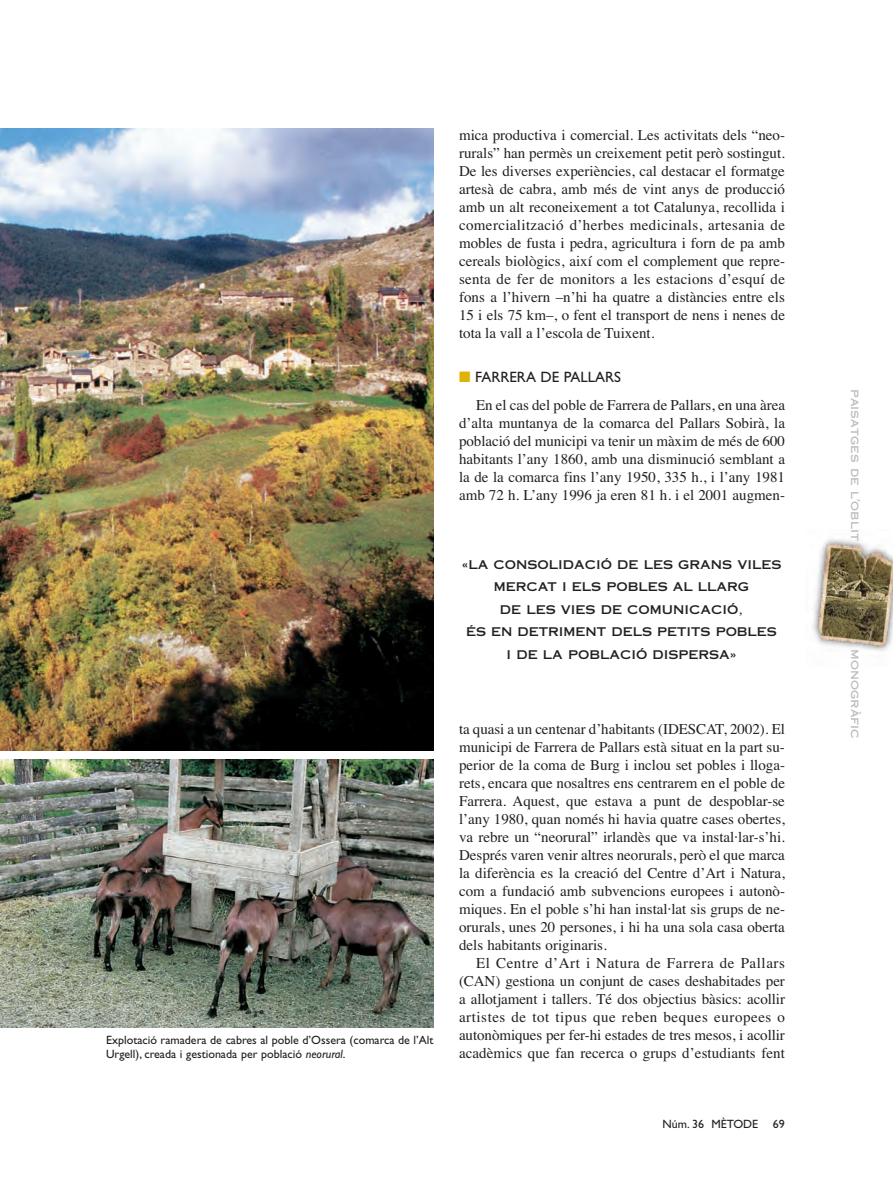
<style>
.page{position:relative;width:893px;height:1191px;background:#fff}
.page>*{position:absolute;margin:0;border:0;box-sizing:border-box;transform-origin:0 0}
.t1{font:15px/18px "Times";color:#231f20;text-align:justify}
.t2{font:15px "Gill Sans";color:#231f20}
.t3{font:12px/22.5px "Copperplate Thirty One AB";color:#231f20;text-align:center}
.t4{font:12px/14.4px "Gill Sans";color:#231f20}
.t5{font:12px "Copperplate Thirty One AB";color:#bcbdc0}
.s1{color:#deb308}
.s2{font-style:italic}
</style>
<div class="page">
<img style="left:812px;top:538px;width:81px;height:113px">
<img style="left:0;top:128px;width:434px;height:623px">
<img style="left:1px;top:759px;width:432px;height:268px">
<p class="t1" style="left:459px;top:127px;width:327px">mica productiva i comercial. Les activitats dels “neo&shy;rurals” han permès un creixement petit però sostingut.<br>De les diverses experiències, cal destacar el formatge artesà de cabra, amb més de vint anys de producció amb un alt reconeixement a tot Catalunya, recollida i comercialització d’herbes medicinals, artesania de mobles de fusta i pedra, agricultura i forn de pa amb cereals biològics, així com el complement que repre&shy;senta de fer de monitors a les estacions d’esquí de fons a l’hivern –n’hi ha quatre a distàncies entre els 15 i els 75 km–, o fent el transport de nens i nenes de tota la vall a l’escola de Tuixent.</p>
<p class="t2" style="left:459px;top:371px;width:163px"><span class="s1">■</span> FARRERA DE PALLARS</p>
<p class="t1" style="left:459px;top:397px;width:327px;text-indent:17px">En el cas del poble de Farrera de Pallars, en una àrea d’alta muntanya de la comarca del Pallars Sobirà, la població del municipi va tenir un màxim de més de 600 habitants l’any 1860, amb una disminució semblant a la de la comarca fins l’any 1950, 335 h., i l’any 1981 amb 72 h. L’any 1996 ja eren 81 h. i el 2001 augmen-</p>
<p class="t3" style="left:462px;top:553px;width:321px">«LA CONSOLIDACIÓ DE LES GRANS VILES<br>MERCAT I ELS POBLES AL LLARG<br>DE LES VIES DE COMUNICACIÓ,<br>ÉS EN DETRIMENT DELS PETITS POBLES<br>I DE LA POBLACIÓ DISPERSA»</p>
<p class="t4" style="left:106px;top:1034px;width:329px">Explotació ramadera de cabres al poble d’Ossera (comarca de l’Alt<br>Urgell), creada i gestionada per població <span class="s2">neorural</span>.</p>
<p class="t1" style="left:459px;top:721px;width:327px">ta quasi a un centenar d’habitants (IDESCAT, 2002). El municipi de Farrera de Pallars està situat en la part su&shy;perior de la coma de Burg i inclou set pobles i lloga&shy;rets, encara que nosaltres ens centrarem en el poble de Farrera. Aquest, que estava a punt de despoblar-se l’any 1980, quan només hi havia quatre cases obertes, va rebre un “neorural” irlandès que va instal·lar-s’hi.<br>Després varen venir altres neorurals, però el que marca la diferència es la creació del Centre d’Art i Natura, com a fundació amb subvencions europees i autonò&shy;miques. En el poble s’hi han instal·lat sis grups de ne&shy;orurals, unes 20 persones, i hi ha una sola casa oberta dels habitants originaris.</p>
<p class="t1" style="left:459px;top:955px;width:327px;text-indent:17px">El Centre d’Art i Natura de Farrera de Pallars (CAN) gestiona un conjunt de cases deshabitades per a allotjament i tallers. Té dos objectius bàsics: acollir artistes de tot tipus que reben beques europees o autonòmiques per fer-hi estades de tres mesos, i acollir acadèmics que fan recerca o grups d’estudiants fent</p>
<p class="t4" style="left:662px;top:1118px;width:124px">Núm. 36 MÈTODE 69</p>
<p class="t5" style="left:862px;top:389px;width:153px;rotate:90deg">paisatges de l’oblit</p>
<p class="t5" style="left:862px;top:649px;width:91px;rotate:90deg">monogràfic</p>
</div>
